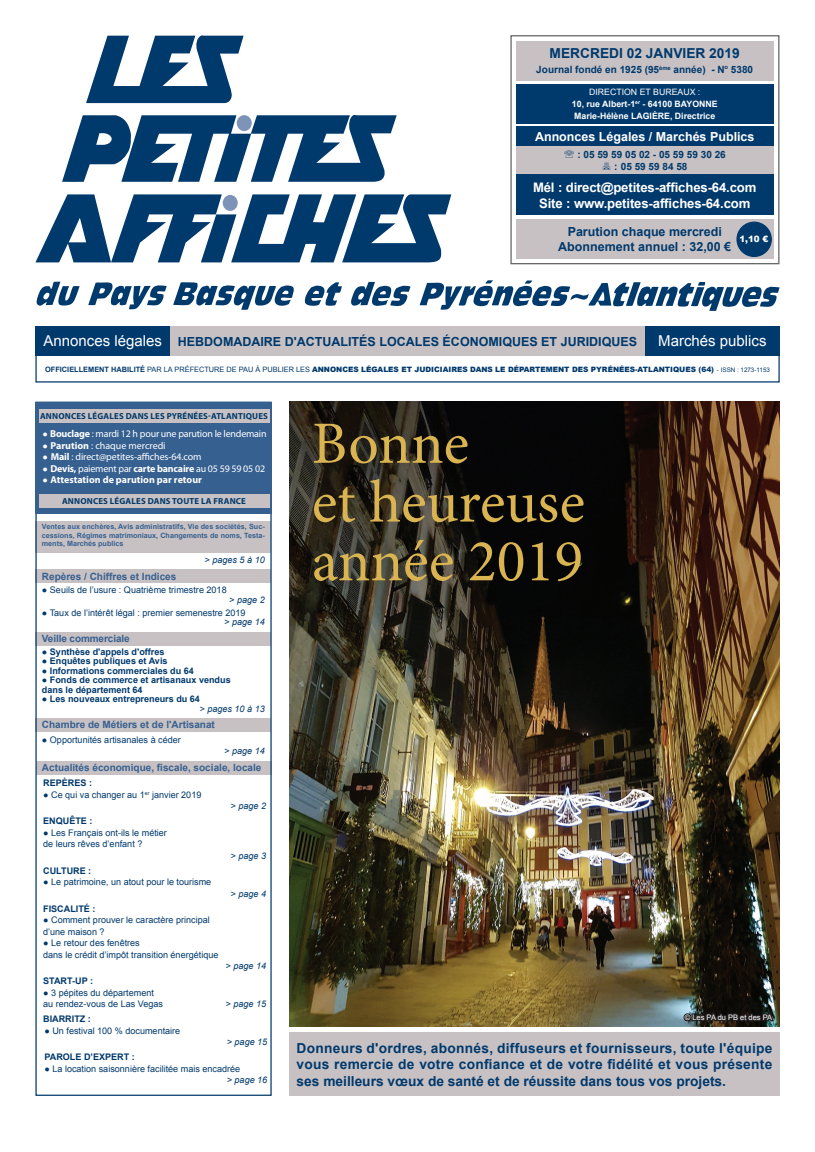
<style>
.page{position:relative;width:815px;height:1152px;background:#fff}
.page>*{position:absolute;margin:0;border:0;box-sizing:border-box;transform-origin:0 0}
.t1{font:60px/58.8px "Minion Pro";color:#d9b451}
.t2{font:15px "Arial";color:#fff}
.t3{font:700 13.75px/16.5px "Arial";color:#00396c;text-align:justify}
.t4{font:700 13.12px/15.8px "Arial";letter-spacing:-.01em;color:#fff;text-align:center}
.t5{font:700 12.5px/15px "Arial";color:#00396c;text-align:center}
.t6{font:700 12.5px "Arial";color:#fff}
.t7{font:10px "Myriad Pro";letter-spacing:-.02em;color:#fff}
.t8{font:700 10px "Arial";color:#366090}
.t9{font:700 10px/12px "Arial";color:#00396c;text-align:center}
.t10{font:700 10px "Myriad Pro";color:#fff}
.t11{font:10px "Myriad Pro";color:#fff}
.t12{font:9px/11.5px "Arial";color:#00396c}
.t13{font:700 9px/9.5px "Arial";color:#00396c}
.t14{font:italic 9px "Arial";color:#00396c}
.t15{font:700 8.75px/12.2px "Arial";color:#fff;text-align:center}
.t16{font:700 8.75px "Myriad Pro";letter-spacing:.02em;color:#00396c}
.t17{font:900 8.75px "Arial";color:#fff}
.t18{font:7.5px "Arial";color:#fff}
.t19{font:900 7.38px "Arial";color:#00396c}
.t20{font:700 7.25px/8.6px "Arial";color:#366090;text-align:justify}
.t21{font:700 5.75px "Arial";color:#00396c}
.s1{font-style:italic}
.s2{font-weight:400}
.s3{font-weight:700;font-size:12.5px;color:#00396c}
.s4{font-weight:700}
.s5{font-weight:400;font-size:6.25px}
.s6{font-family:"Arial";font-size:9px}
.s7{font-family:"Arial";font-weight:400;font-size:9px}
</style>
<div class="page">
<div style="left:36px;top:761px;width:236px;height:13px;background:#c7c1c3"></div>
<div style="left:36px;top:718px;width:235px;height:13px;background:#c7c1c3"></div>
<svg style="left:351px;top:282px;width:60px;height:25px"></svg>
<svg style="left:420px;top:280px;width:360px;height:31px"></svg>
<svg style="left:88px;top:282px;width:79px;height:27px"></svg>
<svg style="left:36px;top:282px;width:44px;height:24px"></svg>
<svg style="left:173px;top:282px;width:169px;height:28px"></svg>
<svg style="left:86px;top:35px;width:158px;height:68px"></svg>
<svg style="left:35px;top:194px;width:416px;height:68px"></svg>
<svg style="left:62px;top:115px;width:335px;height:67px"></svg>
<div style="left:237px;top:115px;width:15px;height:16px;background:#7d94b8;border-radius:50%"></div>
<div style="left:223px;top:195px;width:15px;height:16px;background:#7d94b8;border-radius:50%"></div>
<div style="left:510px;top:35px;width:269px;height:229px;border:1px solid #636366"></div>
<div style="left:516px;top:84px;width:257px;height:39px;background:#00396c"></div>
<div style="left:516px;top:134px;width:257px;height:52px;background:#c7c1c3"></div>
<div style="left:516px;top:41px;width:257px;height:39px;background:#c7c1c3"></div>
<div style="left:516px;top:220px;width:257px;height:39px;background:#c7c1c3"></div>
<div style="left:35px;top:326px;width:745px;height:30px;background:#c7c1c3"></div>
<div style="left:645px;top:326px;width:135px;height:30px;background:#00396c"></div>
<div style="left:35px;top:326px;width:135px;height:30px;background:#00396c"></div>
<div style="left:737px;top:222px;width:34px;height:34px;background:#00396c;border-radius:50%"></div>
<div style="left:736px;top:222px;width:36px;height:35px;border:1px solid #00396c;border-radius:50%"></div>
<div style="left:35px;top:632px;width:236px;height:13px;background:#c7c1c3"></div>
<div style="left:35px;top:570px;width:236px;height:13px;background:#c7c1c3"></div>
<div style="left:35px;top:521px;width:236px;height:31px;background:#c7c1c3"></div>
<div style="left:35px;top:402px;width:237px;height:112px;background:#366090"></div>
<div style="left:39px;top:409px;width:230px;height:14px;background:#c7c1c3"></div>
<div style="left:39px;top:493px;width:230px;height:14px;background:#c7c1c3"></div>
<div style="left:516px;top:126px;width:257px;height:20px;background:#00396c"></div>
<div style="left:516px;top:174px;width:257px;height:41px;background:#00396c"></div>
<img style="left:289px;top:401px;width:491px;height:625px">
<div style="left:289px;top:1032px;width:491px;height:63px;background:#c7c1c3"></div>
<svg style="left:681px;top:1004px;width:95px;height:20px;background:#2c302f"></svg>
<h3 class="t3" style="left:550px;top:46px;width:22px">Mercredi</h3>
<h3 class="t3" style="left:627px;top:46px;width:115px">02 JANVIER 2019</h3>
<p class="t9" style="left:536px;top:64px;width:190px">Journal fondé en 1925 (95<sup>ème</sup> année) <span class="s1">-</span> N</p>
<p class="t21" style="left:725px;top:63px;width:5px">o</p>
<p class="t9" style="left:731px;top:64px;width:24px">5380</p>
<p class="t15" style="left:572px;top:86px;width:147px"><span class="s2">DIRECTION ET BUREAUX :<br></span>10, rue Albert-1<sup>er</sup> - 64100 BAYONNE<br>Marie-Hélène LAGIÈRE, Directrice</p>
<p class="t9" style="left:577px;top:149px;width:150px">: 05 59 59 05 02 - 05 59 59 30 26 : 05 59 59 84 58</p>
<h3 class="t6" style="left:535px;top:128px;width:221px">Annonces Légales / Marchés Publics</h3>
<h3 class="t4" style="left:533px;top:180px;width:225px">Mél : direct@petites-affiches-64.com<br>Site : www.petites-affiches-64.com</h3>
<h3 class="t5" style="left:558px;top:225px;width:174px">Parution chaque mercredi<br>Abonnement annuel : 32,00 €</h3>
<p class="t17" style="left:740px;top:233px;width:30px">1,10 €</p>
<h2 class="t2" style="left:44px;top:331px;width:153px">Annonces légales <span class="s3">Hedaebdomadaire</span></h2>
<h3 class="t5" style="left:285px;top:334px;width:168px">D'ACTUALITÉS LOCALES oéconomi</h3>
<h3 class="t5" style="left:502px;top:334px;width:67px">queS et ijuridi</h3>
<h3 class="t5" style="left:602px;top:334px;width:37px">queS</h3>
<h2 class="t2" style="left:658px;top:331px;width:110px">Marchés publics</h2>
<p class="t19" style="left:45px;top:364px;width:726px"><span class="s4">OFFICIELLEMENT HABILITÉ</span> <span class="s2">PAR LA PRÉFECTURE DE PAU à PUBLIER LES</span> ANNONCES LÉGALES ET JUDICIAIRES DANS LE DÉPARTEMENT DES PYRÉNÉES-ATLANTIQUES (64) <span class="s5">- ISSN : 1273-1153</span></p>
<p class="t16" style="left:40px;top:410px;width:116px">Annonces légales DANS LES</p>
<p class="t16" style="left:167px;top:410px;width:22px">PYRÉNÉES</p>
<p class="t16" style="left:208px;top:410px;width:56px">-ATLANTIQUES</p>
<p class="t7" style="left:43px;top:428px;width:226px"><span class="s6">●</span> <span class="s4">Bouclage</span> : mardi 12 h pour une parution le lendemain</p>
<p class="t11" style="left:43px;top:439px;width:125px"><span class="s6">●</span> <span class="s4">Parution</span> : chaque mercredi</p>
<p class="t7" style="left:43px;top:451px;width:161px"><span class="s6">●</span> <span class="s4">Mail</span> : direct@petites-affiches-64.com</p>
<p class="t7" style="left:43px;top:462px;width:224px"><span class="s6">●</span> <span class="s4">Devis,</span> paiement par <span class="s4">carte bancaire</span> au 05 59 59 05 02</p>
<p class="t10" style="left:43px;top:473px;width:161px"><span class="s7">●</span> Attestation de parution par retour</p>
<p class="t16" style="left:62px;top:495px;width:174px">Annonces légales DANS TOUTE LA FRANCE</p>
<p class="t20" style="left:42px;top:522px;width:224px">Ventes aux enchères, Avis administratifs, Vie des sociétés, Suc&shy;cessions, Régimes matrimoniaux, Changements de noms, Testa&shy;ments, Marchés publics</p>
<p class="t14" style="left:205px;top:554px;width:62px">&gt; pages 5 à 10</p>
<p class="t8" style="left:42px;top:570px;width:136px">Repères / Chiffres et Indices</p>
<p class="t12" style="left:42px;top:584px;width:186px">● Seuils de l’usure : Quatrième trimestre 2018</p>
<p class="t14" style="left:229px;top:593px;width:37px">&gt; page 2</p>
<p class="t12" style="left:42px;top:607px;width:205px">● Taux de l’intérêt légal : premier semenestre 2019</p>
<p class="t14" style="left:224px;top:616px;width:42px">&gt; page 14</p>
<p class="t8" style="left:42px;top:631px;width:89px">Veille commerciale</p>
<p class="t13" style="left:42px;top:647px;width:124px">● Synthèse d'appels d'offres</p>
<p class="t13" style="left:42px;top:656px;width:127px">● Enquêtes publiques et Avis</p>
<p class="t13" style="left:42px;top:666px;width:154px">● Informations commerciales du 64</p>
<p class="t13" style="left:42px;top:675px;width:190px">● Fonds de commerce et artisanaux vendus dans le département 64</p>
<p class="t13" style="left:42px;top:694px;width:160px">● Les nouveaux entrepreneurs du 64</p>
<p class="t14" style="left:200px;top:702px;width:67px">&gt; pages 10 à 13</p>
<p class="t8" style="left:42px;top:718px;width:174px">Chambre de Métiers et de l'Artisanat</p>
<p class="t12" style="left:42px;top:734px;width:140px">● Opportunités artisanales à céder</p>
<p class="t14" style="left:224px;top:745px;width:42px">&gt; page 14</p>
<p class="t8" style="left:42px;top:761px;width:221px">Actualités économique, fiscale, sociale, locale</p>
<p class="t13" style="left:43px;top:778px;width:14px">Repè</p>
<p class="t13" style="left:68px;top:778px;width:7px">res</p>
<p class="t13" style="left:89px;top:778px;width:5px">:</p>
<p class="t12" style="left:43px;top:788px;width:160px">● Ce qui va changer au 1<sup>er</sup> janvier 2019</p>
<p class="t14" style="left:231px;top:800px;width:37px">&gt; page 2</p>
<p class="t13" style="left:43px;top:816px;width:51px">Enquête :</p>
<p class="t12" style="left:43px;top:827px;width:125px">● Les Français ont-ils le métier de leurs rêves d’enfant ?</p>
<p class="t14" style="left:231px;top:849px;width:37px">&gt; page 3</p>
<p class="t13" style="left:43px;top:866px;width:14px">Culture</p>
<p class="t13" style="left:88px;top:866px;width:5px">:</p>
<p class="t12" style="left:43px;top:876px;width:170px">● Le patrimoine, un atout pour le tourisme</p>
<p class="t14" style="left:231px;top:887px;width:37px">&gt; page 4</p>
<p class="t13" style="left:43px;top:904px;width:12px">Fiscalité</p>
<p class="t13" style="left:93px;top:904px;width:5px">:</p>
<p class="t12" style="left:43px;top:914px;width:168px">● Comment prouver le caractère principal d’une maison ?</p>
<p class="t12" style="left:43px;top:937px;width:177px">● Le retour des fenêtres<br>dans le crédit d’impôt transition énergétique</p>
<p class="t14" style="left:226px;top:960px;width:42px">&gt; page 14</p>
<p class="t13" style="left:43px;top:976px;width:13px">Start</p>
<p class="t13" style="left:72px;top:976px;width:22px">-up :</p>
<p class="t12" style="left:43px;top:987px;width:121px">● 3 pépites du département au rendez-vous de Las Vegas</p>
<p class="t14" style="left:226px;top:998px;width:42px">&gt; page 15</p>
<p class="t13" style="left:43px;top:1014px;width:13px">Biarrit</p>
<p class="t13" style="left:80px;top:1014px;width:13px">z :</p>
<p class="t12" style="left:44px;top:1025px;width:137px">● Un festival 100 % documentaire</p>
<p class="t14" style="left:227px;top:1036px;width:42px">&gt; page 15</p>
<p class="t13" style="left:44px;top:1052px;width:13px">Parole</p>
<p class="t13" style="left:84px;top:1052px;width:28px">d’expert</p>
<p class="t13" style="left:132px;top:1052px;width:5px">:</p>
<p class="t12" style="left:44px;top:1063px;width:197px">● La location saisonnière facilitée mais encadrée</p>
<p class="t14" style="left:227px;top:1074px;width:42px">&gt; page 16</p>
<h1 class="t1" style="left:312px;top:414px;width:275px">Bonne<br>et heureuse année 2019</h1>
<p class="t18" style="left:685px;top:1012px;width:89px">© Les PA du PB et des PA</p>
<h3 class="t3" style="left:297px;top:1040px;width:477px">Donneurs d'ordres, abonnés, diffuseurs et fournisseurs, toute l'équipe vous remercie de votre confiance et de votre fidélité et vous présente ses meilleurs vœux de santé et de réussite dans tous vos projets.</h3>
</div>
